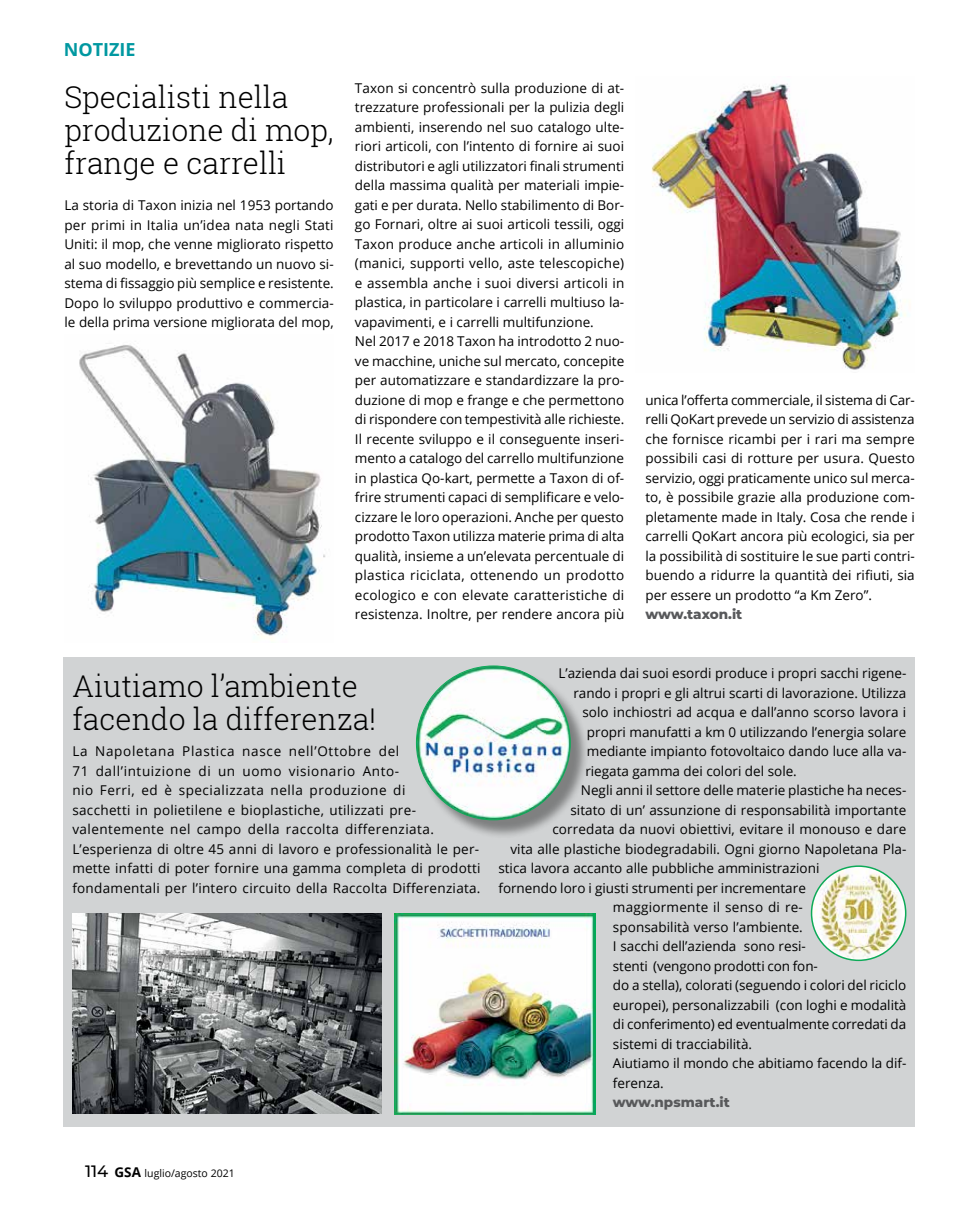
<style>
.page{position:relative;width:978px;height:1212px;background:#fff}
.page>*{position:absolute;margin:0;border:0;box-sizing:border-box;transform-origin:0 0}
.t1{font:300 30px/33px "Roboto Slab";color:#000}
.t2{font:700 18px "Open Sans";color:#0098a1}
.t3{font:13.5px/19.5px "Open Sans";color:#000;text-align:justify}
.t4{font:13.5px/19.5px "Open Sans";letter-spacing:.025em;color:#000}
.t5{font:800 13.5px "Montserrat";color:#58595b}
.t6{font:13.5px "Open Sans";letter-spacing:.02em;color:#000}
.t7{font:10.5px "Open Sans";color:#000}
.s1{font-family:"Montserrat";font-weight:500;font-size:16.5px}
.s2{font-weight:700;font-size:13.5px}
</style>
<div class="page">
<img style="left:79px;top:345px;width:247px;height:295px">
<img style="left:651px;top:84px;width:255px;height:286px">
<div style="left:64px;top:657px;width:851px;height:470px;background:#d1d3d4"></div>
<div style="left:418px;top:668px;width:171px;height:171px;background:#000;opacity:.4"></div>
<img style="left:416px;top:666px;width:154px;height:154px;border-radius:77px">
<img style="left:812px;top:866px;width:94px;height:94px;border-radius:47px">
<div style="left:811px;top:865px;width:95px;height:96px;border:2px solid #0daa58;border-radius:50%"></div>
<img style="left:72px;top:913px;width:309px;height:201px">
<img style="left:394px;top:913px;width:202px;height:202px">
<h2 class="t2" style="left:64px;top:37px;width:73px">NOTIZIE</h2>
<h1 class="t1" style="left:64px;top:80px;width:271px">Specialisti nella produzione di mop, frange e carrelli</h1>
<p class="t3" style="left:64px;top:195px;width:271px">La storia di Taxon inizia nel 1953 portando per primi in Italia un’idea nata negli Stati Uniti: il mop, che venne migliorato rispetto al suo modello, e brevettando un nuovo si&shy;stema di fissaggio più semplice e resistente.<br>Dopo lo sviluppo produttivo e commercia&shy;le della prima versione migliorata del mop,</p>
<p class="t3" style="left:355px;top:78px;width:271px;text-align:left">Taxon si concentrò sulla produzione di at&shy;trezzature professionali per la pulizia degli ambienti, inserendo nel suo catalogo ulte&shy;riori articoli, con l’intento di fornire ai suoi distributori e agli utilizzatori finali strumenti della massima qualità per materiali impie&shy;gati e per durata. Nello stabilimento di Bor&shy;go Fornari, oltre ai suoi articoli tessili, oggi Taxon produce anche articoli in alluminio (manici, supporti vello, aste telescopiche) e assembla anche i suoi diversi articoli in plastica, in particolare i carrelli multiuso la&shy;vapavimenti, e i carrelli multifunzione.<br>Nel 2017 e 2018 Taxon ha introdotto 2 nuo&shy;ve macchine, uniche sul mercato, concepite per automatizzare e standardizzare la pro&shy;duzione di mop e frange e che permettono di rispondere con tempestività alle richieste.<br>Il recente sviluppo e il conseguente inseri&shy;mento a catalogo del carrello multifunzione in plastica Qo-kart, permette a Taxon di of&shy;frire strumenti capaci di semplificare e velo&shy;cizzare le loro operazioni. Anche per questo prodotto Taxon utilizza materie prima di alta qualità, insieme a un’elevata percentuale di plastica riciclata, ottenendo un prodotto ecologico e con elevate caratteristiche di resistenza. Inoltre, per rendere ancora più</p>
<p class="t3" style="left:645px;top:390px;width:271px">unica l’offerta commerciale, il sistema di Car&shy;relli QoKart prevede un servizio di assistenza che fornisce ricambi per i rari ma sempre possibili casi di rotture per usura. Questo servizio, oggi praticamente unico sul merca&shy;to, è possibile grazie alla produzione com&shy;pletamente made in Italy. Cosa che rende i carrelli QoKart ancora più ecologici, sia per la possibilità di sostituire le sue parti contri&shy;buendo a ridurre la quantità dei rifiuti, sia per essere un prodotto “a Km Zero”.</p>
<p class="t5" style="left:645px;top:605px;width:98px">www.taxon.it</p>
<h1 class="t1" style="left:72px;top:669px;width:305px">Aiutiamo l’ambiente facendo la differenza!</h1>
<p class="t4" style="left:72px;top:741px;width:410px">La Napoletana Plastica nasce nell’Ottobre del<br>71 dall’intuizione di un uomo visionario Anto-<br>nio Ferri, ed è specializzata nella produzione di<br>sacchetti in polietilene e bioplastiche, utilizzati pre&shy;valentemente nel campo della raccolta differenziata.<br>L’esperienza di oltre 45 anni di lavoro e professionalità le per&shy;mette infatti di poter fornire una gamma completa di prodotti fondamentali per l’intero circuito della Raccolta Differenziata.</p>
<p class="t3" style="left:558px;top:663px;width:350px">L’azienda dai suoi esordi produce i propri sacchi rigene-</p>
<p class="t3" style="left:573px;top:682px;width:335px">rando i propri e gli altrui scarti di lavorazione. Utilizza</p>
<p class="t3" style="left:582px;top:702px;width:326px">solo inchiostri ad acqua e dall’anno scorso lavora i</p>
<p class="t3" style="left:587px;top:721px;width:321px">propri manufatti a km 0 utilizzando l’energia solare</p>
<p class="t3" style="left:587px;top:741px;width:321px">mediante impianto fotovoltaico dando luce alla va-</p>
<p class="t3" style="left:585px;top:760px;width:213px">riegata gamma dei colori del sole.</p>
<p class="t3" style="left:581px;top:780px;width:327px">Negli anni il settore delle materie plastiche ha neces-</p>
<p class="t3" style="left:570px;top:799px;width:337px">sitato di un’ assunzione di responsabilità importante</p>
<p class="t3" style="left:552px;top:819px;width:355px">corredata da nuovi obiettivi, evitare il monouso e dare</p>
<p class="t3" style="left:510px;top:838px;width:398px">vita alle plastiche biodegradabili. Ogni giorno Napoletana Pla-</p>
<p class="t3" style="left:498px;top:858px;width:322px">stica lavora accanto alle pubbliche amministrazioni</p>
<p class="t3" style="left:498px;top:877px;width:309px">fornendo loro i giusti strumenti per incrementare</p>
<p class="t6" style="left:613px;top:898px;width:191px">maggiormente il senso di re-</p>
<p class="t3" style="left:613px;top:916px;width:191px">sponsabilità verso l’ambiente.</p>
<p class="t3" style="left:613px;top:936px;width:194px">I sacchi dell’azienda sono resi-</p>
<p class="t3" style="left:613px;top:955px;width:206px">stenti (vengono prodotti con fon-</p>
<p class="t3" style="left:613px;top:975px;width:295px">do a stella), colorati (seguendo i colori del riciclo</p>
<p class="t3" style="left:613px;top:994px;width:295px">europei), personalizzabili (con loghi e modalità</p>
<p class="t3" style="left:613px;top:1014px;width:295px">di conferimento) ed eventualmente corredati da</p>
<p class="t3" style="left:613px;top:1033px;width:141px">sistemi di tracciabilità.</p>
<p class="t3" style="left:613px;top:1053px;width:295px">Aiutiamo il mondo che abitiamo facendo la dif-</p>
<p class="t3" style="left:613px;top:1072px;width:52px">ferenza.</p>
<p class="t5" style="left:613px;top:1092px;width:118px">www.npsmart.it</p>
<p class="t7" style="left:85px;top:1166px;width:151px"><span class="s1">114</span> <span class="s2">GSA</span> luglio/agosto 2021</p>
</div>
